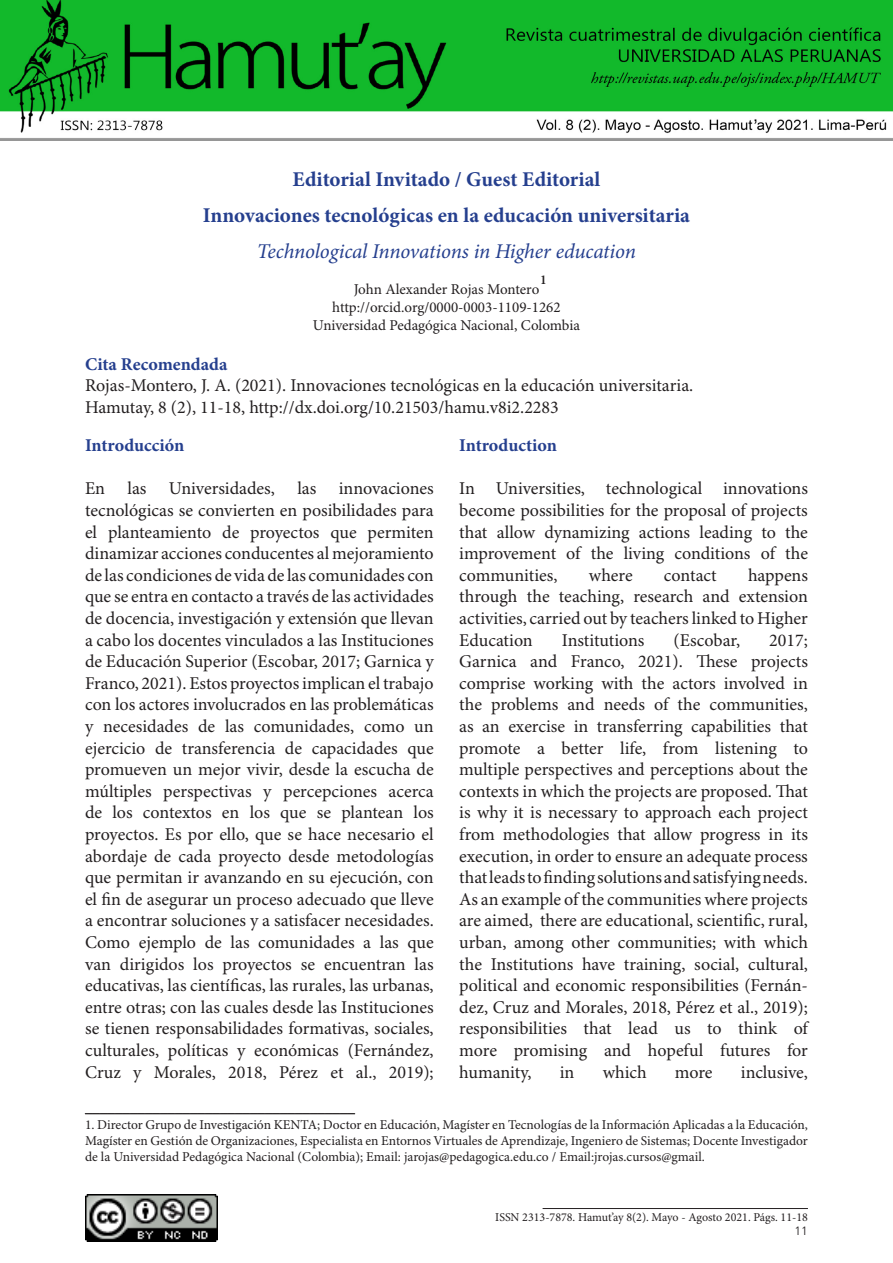
<style>
.page{position:relative;width:893px;height:1263px;background:#fff}
.page>*{position:absolute;margin:0;border:0;box-sizing:border-box;transform-origin:0 0}
.t1{font:700 21px "Minion Pro";color:#253f8e}
.t2{font:italic 21px "Minion Pro";letter-spacing:-.01em;color:#253f8e}
.t3{font:18px/21.6px "Minion Pro";color:#231f20;text-align:justify}
.t4{font:700 18px "Minion Pro";color:#253f8e}
.t5{font:15px "Minion Pro";color:#231f20}
.t6{font:700 15px "Minion Pro";color:#231f20}
.t7{font:13.5px/16.2px "Minion Pro";color:#231f20;text-align:justify}
.t8{font:600 13.5px "Minion Pro";color:#231f20}
.t9{font:12px "Minion Pro";letter-spacing:-.005em;color:#231f20}
.t10{font:300 12px "Frutiger";color:#231f20}
</style>
<div class="page">
<img style="left:85px;top:1195px;width:132px;height:46px">
<hr style="left:85px;top:1113px;width:270px;height:1px;background:#231f20">
<hr style="left:543px;top:1208px;width:265px;height:1px;background:#231f20">
<img style="left:0;top:0;width:893px;height:134px">
<p class="t1" style="left:293px;top:165px;width:309px">Editorial Invitado / Guest Editorial</p>
<p class="t1" style="left:203px;top:201px;width:489px">Innovaciones tecnológicas en la educación universitaria</p>
<p class="t2" style="left:257px;top:237px;width:380px">Technological Innovations in Higher education</p>
<p class="t5" style="left:354px;top:280px;width:187px">John Alexander Rojas Montero</p>
<p class="t5" style="left:332px;top:298px;width:230px">http://orcid.org/0000-0003-1109-1262</p>
<p class="t5" style="left:313px;top:316px;width:269px">Universidad Pedagógica Nacional, Colombia</p>
<p class="t4" style="left:85px;top:351px;width:144px">Cita Recomendada</p>
<p class="t3" style="left:85px;top:375px;width:610px">Rojas-Montero, J. A. (2021). Innovaciones tecnológicas en la educación universitaria.</p>
<p class="t3" style="left:85px;top:397px;width:475px">Hamutay, 8 (2), 11-18, http://dx.doi.org/10.21503/hamu.v8i2.2283</p>
<p class="t8" style="left:540px;top:270px;width:8px">1</p>
<p class="t4" style="left:85px;top:433px;width:101px">Introducción</p>
<p class="t3" style="left:85px;top:478px;width:350px">En las Universidades, las innovaciones tecnológicas se convierten en posibilidades para el planteamiento de proyectos que permiten dinamizar acciones conducentes al mejoramiento de las condiciones de vida de las comunidades con que se entra en contacto a través de las actividades de docencia, investigación y extensión que llevan a cabo los docentes vinculados a las Instituciones de Educación Superior (Escobar, 2017; Garnica y Franco, 2021). Estos proyectos implican el trabajo con los actores involucrados en las problemáticas y necesidades de las comunidades, como un ejercicio de transferencia de capacidades que promueven un mejor vivir, desde la escucha de múltiples perspectivas y percepciones acerca de los contextos en los que se plantean los proyectos. Es por ello, que se hace necesario el abordaje de cada proyecto desde metodologías que permitan ir avanzando en su ejecución, con el fin de asegurar un proceso adecuado que lleve a encontrar soluciones y a satisfacer necesidades.</p>
<p class="t3" style="left:85px;top:932px;width:350px">Como ejemplo de las comunidades a las que van dirigidos los proyectos se encuentran las educativas, las científicas, las rurales, las urbanas, entre otras; con las cuales desde las Instituciones se tienen responsabilidades formativas, sociales, culturales, políticas y económicas (Fernández, Cruz y Morales, 2018, Pérez et al., 2019);</p>
<p class="t4" style="left:459px;top:433px;width:99px">Introduction</p>
<p class="t3" style="left:459px;top:478px;width:350px">In Universities, technological innovations</p>
<p class="t3" style="left:459px;top:500px;width:350px">become possibilities for the proposal of projects that allow dynamizing actions leading to the</p>
<p class="t3" style="left:459px;top:543px;width:350px">improvement of the living conditions of the</p>
<p class="t3" style="left:459px;top:565px;width:100px">communities,</p>
<p class="t3" style="left:589px;top:565px;width:45px">where</p>
<p class="t3" style="left:664px;top:565px;width:54px">contact</p>
<p class="t3" style="left:748px;top:565px;width:61px">happens</p>
<p class="t3" style="left:459px;top:586px;width:350px">through the teaching, research and extension</p>
<p class="t3" style="left:459px;top:608px;width:350px">activities, carried out by teachers linked to Higher</p>
<p class="t3" style="left:459px;top:630px;width:75px">Education</p>
<p class="t3" style="left:562px;top:630px;width:84px">Institutions</p>
<p class="t3" style="left:674px;top:630px;width:68px">(Escobar,</p>
<p class="t3" style="left:769px;top:630px;width:40px">2017;</p>
<p class="t3" style="left:459px;top:651px;width:350px">Garnica and Franco, 2021). These projects</p>
<p class="t3" style="left:459px;top:673px;width:350px">comprise working with the actors involved in the problems and needs of the communities, as an exercise in transferring capabilities that</p>
<p class="t3" style="left:459px;top:738px;width:350px">promote a better life, from listening to</p>
<p class="t3" style="left:459px;top:759px;width:350px">multiple perspectives and perceptions about the</p>
<p class="t3" style="left:459px;top:781px;width:350px">contexts in which the projects are proposed. That is why it is necessary to approach each project from methodologies that allow progress in its</p>
<p class="t3" style="left:459px;top:846px;width:350px">execution, in order to ensure an adequate process that leads to finding solutions and satisfying needs.</p>
<p class="t3" style="left:459px;top:889px;width:350px">As an example of the communities where projects are aimed, there are educational, scientific, rural, urban, among other communities; with which the Institutions have training, social, cultural, political and economic responsibilities (Fernán&shy;dez, Cruz and Morales, 2018, Pérez et al., 2019);</p>
<p class="t3" style="left:459px;top:1018px;width:350px">responsibilities that lead us to think of more promising and hopeful futures for</p>
<p class="t3" style="left:459px;top:1062px;width:74px">humanity,</p>
<p class="t3" style="left:560px;top:1062px;width:16px">in</p>
<p class="t3" style="left:603px;top:1062px;width:45px">which</p>
<p class="t3" style="left:675px;top:1062px;width:39px">more</p>
<p class="t3" style="left:741px;top:1062px;width:69px">inclusive,</p>
<p class="t6" style="left:85px;top:1097px;width:271px">____________________________________</p>
<p class="t7" style="left:85px;top:1117px;width:724px">1. Director Grupo de Investigación KENTA; Doctor en Educación, Magíster en Tecnologías de la Información Aplicadas a la Educación, Magíster en Gestión de Organizaciones, Especialista en Entornos Virtuales de Aprendizaje, Ingeniero de Sistemas; Docente Investigador de la Universidad Pedagógica Nacional (Colombia); Email: jarojas@pedagogica.edu.co / Email:jrojas.cursos@gmail.</p>
<p class="t9" style="left:495px;top:1210px;width:314px">ISSN 2313-7878. Hamut’ay 8(2). Mayo - Agosto 2021. Págs. 11-18</p>
<p class="t10" style="left:795px;top:1222px;width:15px">11</p>
</div>
